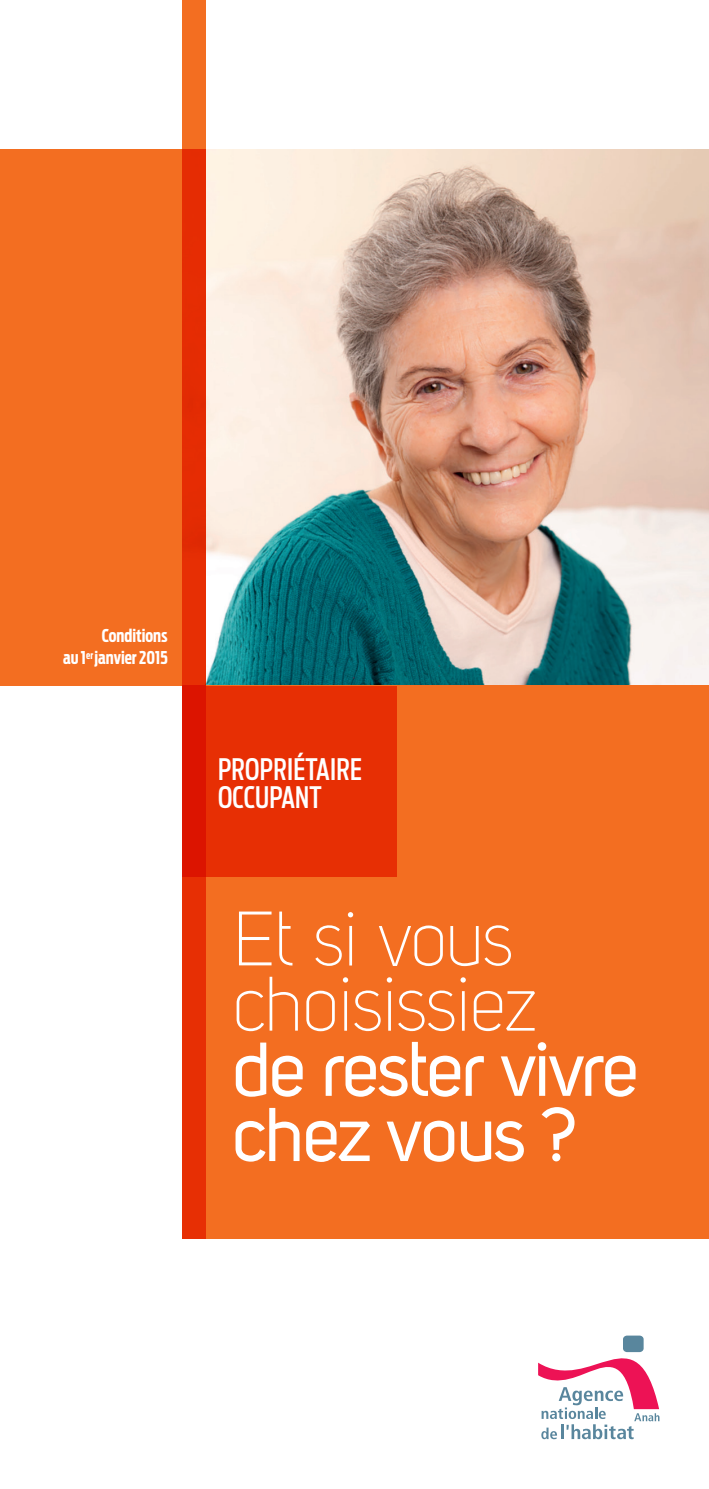
<style>
.page{position:relative;width:709px;height:1489px;background:#fff}
.page>*{position:absolute;margin:0;border:0;box-sizing:border-box;transform-origin:0 0}
.t1{font:76px "Uni Sans Regular";letter-spacing:-.03em;color:#fff}
.t2{font:76px "Uni Sans Light";letter-spacing:-.03em;color:#fff}
.t3{font:500 29.5px "Antenna Extra Cond";letter-spacing:.01em;color:#fff}
.SOUSTITRE{font:700 17.5px "Antenna Extra Cond";color:#fff}
</style>
<div class="page">
<img style="left:206px;top:149px;width:503px;height:536px">
<div style="left:182px;top:685px;width:527px;height:553px;background:#f36e21"></div>
<div style="left:182px;top:685px;width:214px;height:191px;background:#e72f04"></div>
<div style="left:0;top:149px;width:206px;height:536px;background:#f36e21"></div>
<svg style="left:182px;top:0;width:24px;height:1238px;background:#e53106"></svg>
<svg style="left:538px;top:1336px;width:121px;height:102px"></svg>
<div style="left:623px;top:1335px;width:20px;height:16px;background:#59869d;border-radius:4px"></div>
<p class="SOUSTITRE" style="left:102px;top:625px;width:67px">Conditions</p>
<p class="SOUSTITRE" style="left:63px;top:647px;width:106px">au 1<sup>er</sup> janvier 2015</p>
<p class="t3" style="left:218px;top:752px;width:145px">PROPRIÉTAIRE</p>
<p class="t3" style="left:218px;top:779px;width:105px">OCCUPANT</p>
<p class="t2" style="left:232px;top:896px;width:283px">Et si vous</p>
<p class="t2" style="left:232px;top:961px;width:307px">choisissiez</p>
<p class="t1" style="left:232px;top:1024px;width:409px">de rester vivre</p>
<p class="t1" style="left:232px;top:1090px;width:347px">chez vous ?</p>
</div>
